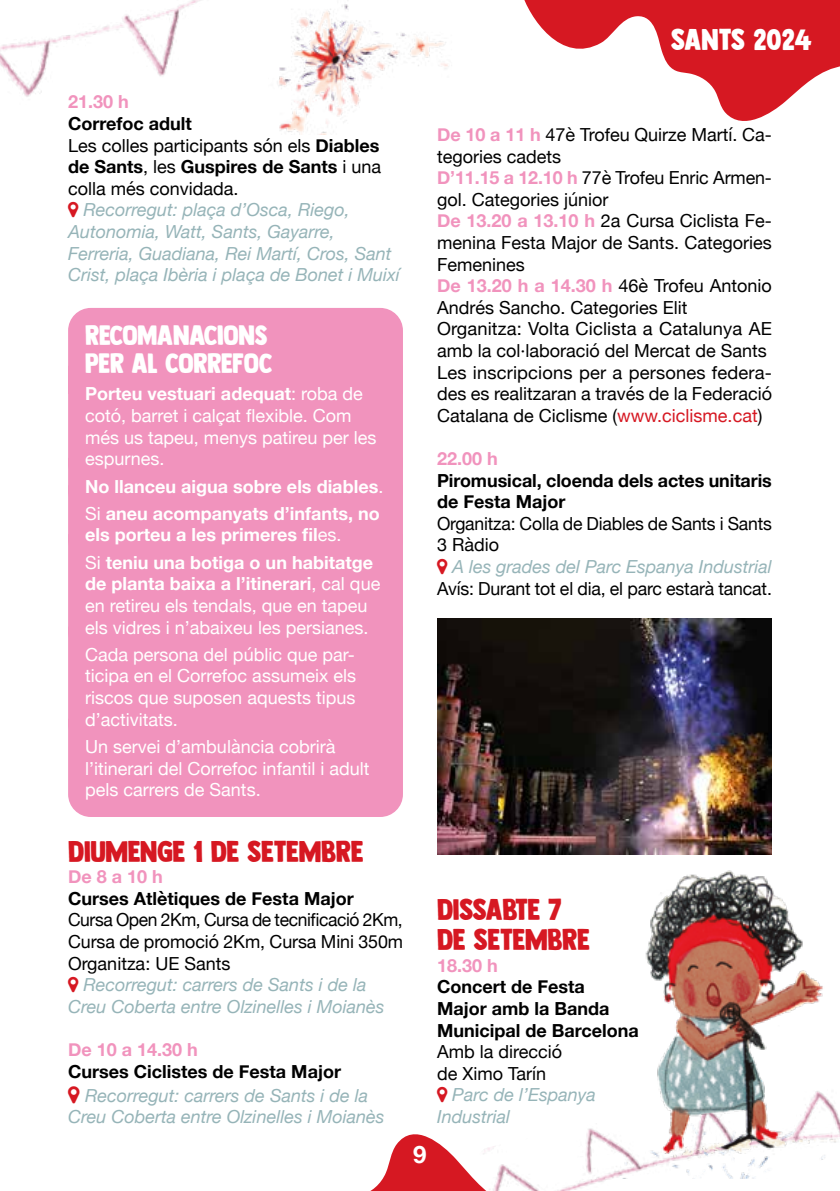
<style>
.page{position:relative;width:840px;height:1191px;background:#fff}
.page>*{position:absolute;margin:0;border:0;box-sizing:border-box;transform-origin:0 0}
.t1{font:30px/30px "DK Longreach";letter-spacing:-.01em;color:#d61822}
.t2{font:30px "DK Longreach";color:#fff}
.t3{font:28px/28px "DK Longreach";letter-spacing:-.01em;color:#fff}
.t4{font:700 24px "Helvetica Neue";color:#fff}
.t5{font:18px/21.6px "Helvetica Neue";color:#000}
.t6{font:18px/21.6px "Helvetica Neue";color:#fff}
.t7{font:italic 18px/21.6px "Helvetica Neue";color:#96b4b8}
.t8{font:700 18px/21.6px "Helvetica Neue";color:#000}
.t9{font:700 18px/27.2px "Helvetica Neue";color:#fff}
.t10{font:700 18px "Helvetica Neue";color:#f193bd}
.s1{font-family:"Amaranth";font-weight:700;font-size:32px}
.s2{font-weight:700}
.s3{font-weight:400}
.s4{font-weight:700;color:#f193bd}
.s5{color:#d61822}
</style>
<div class="page">
<svg style="left:370px;top:1134px;width:49px;height:57px"></svg>
<img style="left:0;top:12px;width:164px;height:85px">
<svg style="left:524px;top:0;width:315px;height:121px;fill:#d61822"></svg>
<img style="left:419px;top:1128px;width:335px;height:63px">
<img style="left:437px;top:618px;width:334px;height:237px">
<div style="left:68px;top:308px;width:335px;height:58px;background:#f193bd"></div>
<div style="left:68px;top:366px;width:335px;height:92px;background:#f193bd"></div>
<div style="left:68px;top:458px;width:335px;height:76px;background:#f193bd"></div>
<div style="left:68px;top:534px;width:335px;height:92px;background:#f193bd"></div>
<div style="left:68px;top:626px;width:335px;height:93px;background:#f193bd"></div>
<div style="left:68px;top:719px;width:335px;height:98px;background:#f193bd"></div>
<img style="left:619px;top:870px;width:220px;height:308px">
<img style="left:164px;top:0;width:284px;height:135px">
<h1 class="t2" style="left:670px;top:22px;width:142px">SANTS 202<span class="s1">4</span></h1>
<p class="t10" style="left:68px;top:88px;width:62px">21.30 h</p>
<p class="t5" style="left:68px;top:114px;width:314px"><span class="s2">Correfoc adult<br></span>Les colles participants són els <span class="s2">Diables de Sants</span>, les <span class="s2">Guspires de Sants</span> i una colla més convidada.</p>
<p class="t7" style="left:68px;top:200px;width:333px;text-indent:15px">Recorregut: plaça d’Osca, Riego, Autonomia, Watt, Sants, Gayarre, Ferreria, Guadiana, Rei Martí, Cros, Sant Crist, plaça Ibèria i plaça de Bonet i Muixí</p>
<h2 class="t3" style="left:85px;top:321px;width:189px">RECOMANACIONS<br>PER AL CORREFOC</h2>
<p class="t6" style="left:85px;top:384px;width:293px"><span class="s2">Porteu vestuari adequat</span>: roba de cotó, barret i calçat flexible. Com més us tapeu, menys patireu per les espurnes.</p>
<p class="t9" style="left:85px;top:473px;width:299px">No llanceu aigua sobre els diables<span class="s3">.<br>Si</span> aneu acompanyats d’infants, no</p>
<p class="t9" style="left:85px;top:522px;width:289px">els porteu a les primeres fil<span class="s3">es.<br>Si</span> teniu una botiga o un habitatge</p>
<p class="t6" style="left:85px;top:574px;width:296px"><span class="s2">de planta baixa a l’itinerari</span>, cal que en retireu els tendals, que en tapeu els vidres i n’abaixeu les persianes.</p>
<p class="t6" style="left:85px;top:644px;width:272px;text-align:justify">Cada persona del públic que par&shy;ticipa en el Correfoc assumeix els riscos que suposen aquests tipus d’activitats.</p>
<p class="t6" style="left:85px;top:736px;width:286px">Un servei d’ambulància cobrirà l’itinerari del Correfoc infantil i adult pels carrers de Sants.</p>
<p class="t5" style="left:437px;top:125px;width:336px"><span class="s4">De 10 a 11 h</span> 47è Trofeu Quirze Martí. Ca&shy;tegories cadets<br><span class="s4">D’11.15 a 12.10 h</span> 77è Trofeu Enric Armen&shy;gol. Categories júnior<br><span class="s4">De 13.20 a 13.10 h</span> 2a Cursa Ciclista Fe&shy;menina Festa Major de Sants. Categories Femenines<br><span class="s4">De 13.20 h a 14.30 h</span> 46è Trofeu Antonio Andrés Sancho. Categories Elit Organitza: Volta Ciclista a Catalunya AE amb la col·laboració del Mercat de Sants Les inscripcions per a persones federa&shy;des es realitzaran a través de la Federació Catalana de Ciclisme (<span class="s5">www.ciclisme.cat</span>)</p>
<p class="t10" style="left:437px;top:444px;width:62px">22.00 h</p>
<p class="t8" style="left:437px;top:470px;width:336px">Piromusical, cloenda dels actes unitaris de Festa Major</p>
<p class="t5" style="left:437px;top:513px;width:336px">Organitza: Colla de Diables de Sants i Sants<br>3 Ràdio</p>
<p class="t7" style="left:452px;top:557px;width:321px">A les grades del Parc Espanya Industrial</p>
<p class="t5" style="left:437px;top:578px;width:336px">Avís: Durant tot el dia, el parc estarà tancat.</p>
<h1 class="t1" style="left:68px;top:836px;width:297px">DIUMENGE 1 DE SETEMBRE</h1>
<p class="t10" style="left:68px;top:862px;width:96px">De 8 a 10 h</p>
<p class="t8" style="left:68px;top:888px;width:287px">Curses Atlètiques de Festa Major</p>
<p class="t5" style="left:68px;top:910px;width:336px;text-align:justify">Cursa Open 2Km, Cursa de tecnificació 2Km, Cursa de promoció 2Km, Cursa Mini 350m Organitza: UE Sants</p>
<p class="t7" style="left:68px;top:975px;width:318px;text-align:center">Recorregut: carrers de Sants i de la<br>Creu Coberta entre Olzinelles i Moianès</p>
<p class="t10" style="left:68px;top:1035px;width:131px">De 10 a 14.30 h</p>
<p class="t8" style="left:68px;top:1061px;width:274px">Curses Ciclistes de Festa Major</p>
<p class="t7" style="left:68px;top:1085px;width:318px;text-align:center">Recorregut: carrers de Sants i de la<br>Creu Coberta entre Olzinelles i Moianès</p>
<h3 class="t4" style="left:413px;top:1135px;width:15px">9</h3>
<h1 class="t1" style="left:437px;top:894px;width:154px">DISSABTE 7<br>DE SETEMBRE</h1>
<p class="t10" style="left:437px;top:951px;width:62px">18.30 h</p>
<p class="t8" style="left:437px;top:976px;width:203px">Concert de Festa<br>Major amb la Banda<br>Municipal de Barcelona</p>
<p class="t5" style="left:437px;top:1042px;width:127px">Amb la direcció de Ximo Tarín</p>
<p class="t7" style="left:437px;top:1085px;width:160px;text-indent:15px">Parc de l’Espanya<br>Industrial</p>
</div>
